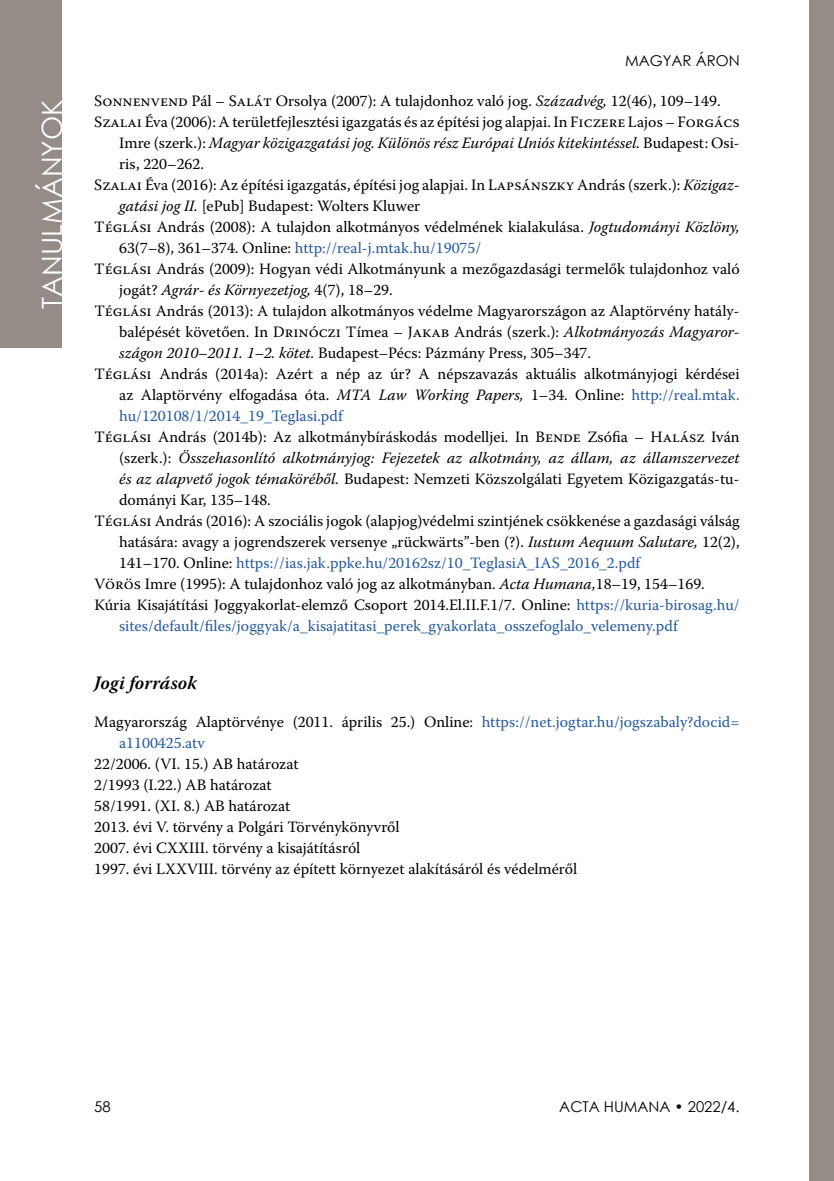
<style>
.page{position:relative;width:834px;height:1181px;background:#fff}
.page>*{position:absolute;margin:0;border:0;box-sizing:border-box;transform-origin:0 0}
.t1{font:28px "Century Gothic";color:#fff}
.t2{font:italic 600 18.9px "Warnock Pro";color:#000}
.t3{font:15.75px/21px "Warnock Pro";color:#000}
.t4{font:15.75px/21px "Warnock Pro";color:#275b9b}
.t5{font:italic 15.75px "Warnock Pro";color:#000}
.t6{font:14.88px "Century Gothic";color:#000}
.s1{font-style:italic}
.s2{font-style:normal}
.s3{color:#000}
.s4{color:#275b9b}
</style>
<div class="page">
<div style="left:0;top:0;width:62px;height:347px;background:#958b87"></div>
<div style="left:809px;top:0;width:24px;height:1181px;background:#958b87"></div>
<p class="t6" style="left:625px;top:50px;width:25px">MAGYAR</p>
<p class="t6" style="left:695px;top:50px;width:23px">ÁRON</p>
<h1 class="t1" style="left:32px;top:308px;width:211px;rotate:-90deg">TANULMÁNYOK</h1>
<p class="t3" style="left:94px;top:90px;width:627px">Sonnenvend Pál – Salát Orsolya (2007): A tulajdonhoz való jog. <span class="s1">Századvég,</span> 12(46), 109–149.</p>
<p class="t3" style="left:94px;top:111px;width:646px">Szalai Éva (2006): A területfejlesztési igazgatás és az építési jog alapjai. In Ficzere Lajos – Forgács</p>
<p class="t5" style="left:119px;top:133px;width:622px"><span class="s2">Imre (szerk.):</span> Magyar közigazgatási jog. Különös rész Európai Uniós kitekintéssel. <span class="s2">Budapest: Osi-</span></p>
<p class="t3" style="left:119px;top:153px;width:86px">ris, 220–262.</p>
<p class="t3" style="left:94px;top:174px;width:646px">Szalai Éva (2016): Az építési igazgatás, építési jog alapjai. In Lapsánszky András (szerk.): <span class="s1">Közigaz-</span></p>
<p class="t3" style="left:119px;top:195px;width:302px"><span class="s1">gatási jog II.</span> [ePub] Budapest: Wolters Kluwer</p>
<p class="t3" style="left:94px;top:216px;width:646px">Téglási András (2008): A tulajdon alkotmányos védelmének kialakulása. <span class="s1">Jogtudományi Közlöny,</span></p>
<p class="t4" style="left:119px;top:237px;width:363px"><span class="s3">63(7–8), 361–374. Online:</span> http://real-j.mtak.hu/19075/</p>
<p class="t3" style="left:94px;top:258px;width:646px">Téglási András (2009): Hogyan védi Alkotmányunk a mezőgazdasági termelők tulajdonhoz való</p>
<p class="t5" style="left:119px;top:280px;width:275px"><span class="s2">jogát?</span> Agrár- és Környezetjog, <span class="s2">4(7), 18–29.</span></p>
<p class="t3" style="left:94px;top:300px;width:646px">Téglási András (2013): A tulajdon alkotmányos védelme Magyarországon az Alaptörvény hatály-</p>
<p class="t3" style="left:119px;top:321px;width:622px">balépését követően. In Drinóczi Tímea – Jakab András (szerk.): <span class="s1">Alkotmányozás Magyaror-</span></p>
<p class="t3" style="left:119px;top:342px;width:473px"><span class="s1">szágon 2010–2011. 1–2. kötet.</span> Budapest–Pécs: Pázmány Press, 305–347.</p>
<p class="t3" style="left:94px;top:363px;width:646px">Téglási András (2014a): Azért a nép az úr? A népszavazás aktuális alkotmányjogi kérdései</p>
<p class="t3" style="left:119px;top:384px;width:622px">az Alaptörvény elfogadása óta. <span class="s1">MTA Law Working Papers,</span> 1–34. Online: <span class="s4">http://real.mtak.</span></p>
<p class="t4" style="left:119px;top:405px;width:225px">hu/120108/1/2014_19_Teglasi.pdf</p>
<p class="t3" style="left:94px;top:426px;width:646px">Téglási András (2014b): Az alkotmánybíráskodás modelljei. In Bende Zsófia – Halász Iván</p>
<p class="t5" style="left:119px;top:448px;width:622px"><span class="s2">(szerk.):</span> Összehasonlító alkotmányjog: Fejezetek az alkotmány, az állam, az államszervezet</p>
<p class="t3" style="left:119px;top:468px;width:622px"><span class="s1">és az alapvető jogok témaköréből.</span> Budapest: Nemzeti Közszolgálati Egyetem Közigazgatás-tu-</p>
<p class="t3" style="left:119px;top:489px;width:153px">dományi Kar, 135–148.</p>
<p class="t3" style="left:94px;top:510px;width:646px">Téglási András (2016): A szociális jogok (alapjog)védelmi szintjének csökkenése a gazdasági válság</p>
<p class="t3" style="left:119px;top:531px;width:622px">hatására: avagy a jogrendszerek versenye „rückwärts”-ben (?). <span class="s1">Iustum Aequum Salutare,</span> 12(2),</p>
<p class="t4" style="left:119px;top:552px;width:522px"><span class="s3">141–170. Online:</span> https://ias.jak.ppke.hu/20162sz/10_TeglasiA_IAS_2016_2.pdf</p>
<p class="t3" style="left:94px;top:573px;width:612px">Vörös Imre (1995): A tulajdonhoz való jog az alkotmányban. <span class="s1">Acta Humana,</span>18–19, 154–169.</p>
<p class="t3" style="left:94px;top:594px;width:646px">Kúria Kisajátítási Joggyakorlat-elemző Csoport 2014.El.II.F.1/7. Online: <span class="s4">https://kuria-birosag.hu/</span></p>
<p class="t4" style="left:119px;top:615px;width:560px">sites/default/files/joggyak/a_kisajatitasi_perek_gyakorlata_osszefoglalo_velemeny.pdf</p>
<p class="t2" style="left:94px;top:672px;width:104px">Jogi források</p>
<p class="t4" style="left:119px;top:711px;width:622px;text-indent:-25px"><span class="s3">Magyarország Alaptörvénye (2011. április 25.) Online:</span> https://net.jogtar.hu/jogszabaly?docid= a1100425.atv</p>
<p class="t3" style="left:94px;top:753px;width:484px">22/2006. (VI. 15.) AB határozat<br>2/1993 (I.22.) AB határozat<br>58/1991. (XI. 8.) AB határozat<br>2013. évi V. törvény a Polgári Törvénykönyvről<br>2007. évi CXXIII. törvény a kisajátításról<br>1997. évi LXXVIII. törvény az épített környezet alakításáról és védelméről</p>
<p class="t6" style="left:94px;top:1095px;width:18px">58</p>
<p class="t6" style="left:559px;top:1095px;width:182px">ACTA HUMANA • 2022/4.</p>
</div>
